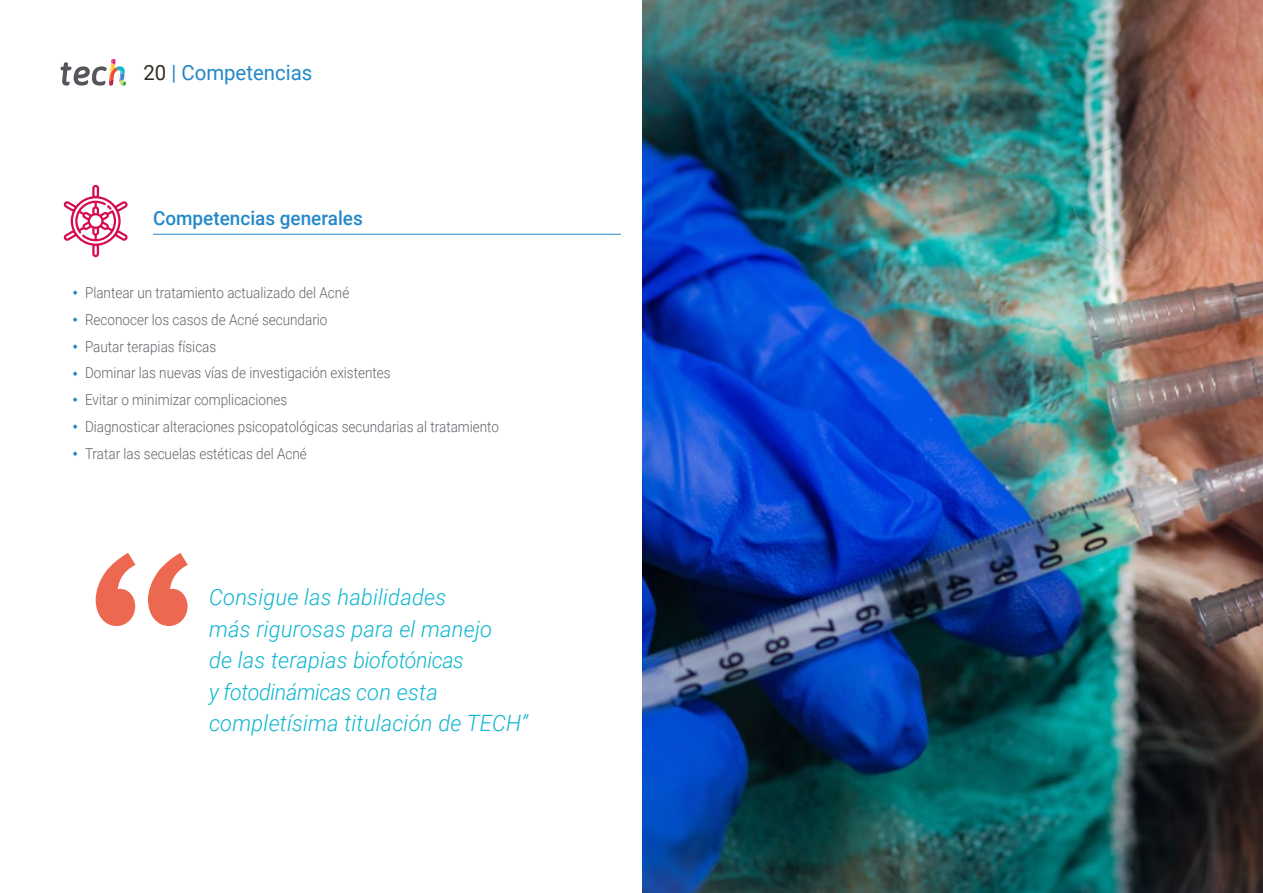
<style>
.page{position:relative;width:1263px;height:893px;background:#fff}
.page>*{position:absolute;margin:0;border:0;box-sizing:border-box;transform-origin:0 0}
.t1{font:italic 300 22.5px/31.5px "Roboto";letter-spacing:.01em;color:#0fb6cf}
.t2{font:21px "Roboto";color:#2488c9}
.t3{font:500 19.5px "Roboto";color:#2488c9}
.t4{font:300 15px/26.7px "Roboto";color:#61646a;scale:.9 1}
.s1{color:#312e20}
</style>
<div class="page">
<hr style="left:153px;top:234px;width:468px;height:1px;background:#2488c9">
<svg style="left:63px;top:185px;width:65px;height:72px"></svg>
<svg style="left:61px;top:59px;width:65px;height:27px"></svg>
<img style="left:642px;top:0;width:621px;height:893px">
<svg style="left:96px;top:553px;width:92px;height:73px"></svg>
<h2 class="t2" style="left:144px;top:57px;width:170px"><span class="s1">20</span> | Competencias</h2>
<h3 class="t3" style="left:153px;top:205px;width:211px">Competencias generales</h3>
<p class="t4" style="left:85px;top:279px;width:461px">Plantear un tratamiento actualizado del Acné<br>Reconocer los casos de Acné secundario<br>Pautar terapias físicas<br>Dominar las nuevas vías de investigación existentes<br>Evitar o minimizar complicaciones<br>Diagnosticar alteraciones psicopatológicas secundarias al tratamiento Tratar las secuelas estéticas del Acné</p>
<h1 class="t1" style="left:209px;top:581px;width:320px">Consigue las habilidades<br>más rigurosas para el manejo<br>de las terapias biofotónicas<br>y fotodinámicas con esta completísima titulación de TECH”</h1>
</div>
